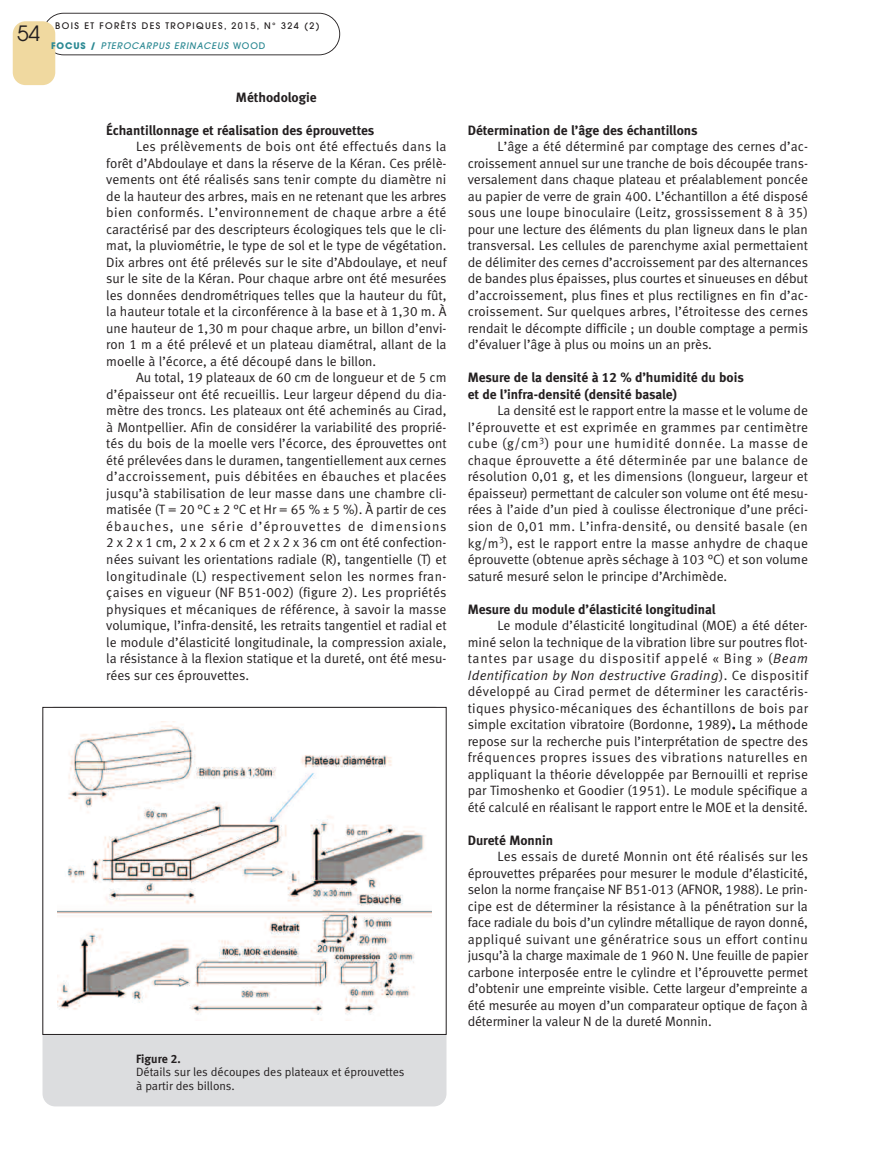
<style>
.page{position:relative;width:893px;height:1149px;background:#fff}
.page>*{position:absolute;margin:0;border:0;box-sizing:border-box;transform-origin:0 0}
.t1{font:21px "Avant Garde";color:#231f20}
.t2{font:13.5px/16.5px "Meta Normal LF";letter-spacing:-.005em;color:#231f20;text-align:justify}
.t3{font:13.5px/16.5px "Meta Bold LF";color:#231f20}
.t4{font:12px/13.5px "Meta Normal LF";color:#231f20}
.t5{font:12px "Meta Bold LF";color:#231f20}
.t6{font:500 9px/19.6px "Avant Garde";letter-spacing:.15em;color:#231f20}
.s1{font-weight:700;color:#2c8993}
.s2{font-style:italic;color:#2c8993}
.s3{color:#2c8993}
.s4{font-style:italic}
</style>
<div class="page">
<svg style="left:46px;top:13px;width:294px;height:42px"></svg>
<div style="left:13px;top:21px;width:42px;height:64px;background:#f0d9a0;border-radius:13px"></div>
<div style="left:43px;top:706px;width:403px;height:400px;background:#dcdddf;border-radius:13px"></div>
<div style="left:43px;top:707px;width:403px;height:327px;background:#fff"></div>
<img style="left:57px;top:721px;width:375px;height:299px">
<h1 class="t1" style="left:17px;top:26px;width:25px">54</h1>
<p class="t6" style="left:51px;top:17px;width:270px;text-indent:4px">BOIS ET FORÊTS DES TROPIQUES, 2015, N° 324 (2)<br><span class="s1">FOCUS /</span> <span class="s2">PTEROCARPUS ERINACEUS</span> <span class="s3">WOOD</span></p>
<p class="t3" style="left:236px;top:90px;width:82px">Méthodologie</p>
<p class="t3" style="left:106px;top:123px;width:269px">Échantillonnage et réalisation des éprouvettes</p>
<p class="t2" style="left:106px;top:139px;width:342px;text-indent:30px">Les prélèvements de bois ont été effectués dans la forêt d’Abdoulaye et dans la réserve de la Kéran. Ces prélè&shy;vements ont été réalisés sans tenir compte du diamètre ni de la hauteur des arbres, mais en ne retenant que les arbres bien conformés. L’environnement de chaque arbre a été caractérisé par des descripteurs écologiques tels que le cli&shy;mat, la pluviométrie, le type de sol et le type de végétation.<br>Dix arbres ont été prélevés sur le site d’Abdoulaye, et neuf sur le site de la Kéran. Pour chaque arbre ont été mesurées les données dendrométriques telles que la hauteur du fût, la hauteur totale et la circonférence à la base et à 1,30 m. À une hauteur de 1,30 m pour chaque arbre, un billon d’envi&shy;ron 1 m a été prélevé et un plateau diamétral, allant de la moelle à l’écorce, a été découpé dans le billon.</p>
<p class="t2" style="left:106px;top:370px;width:342px;text-indent:30px">Au total, 19 plateaux de 60 cm de longueur et de 5 cm d’épaisseur ont été recueillis. Leur largeur dépend du dia&shy;mètre des troncs. Les plateaux ont été acheminés au Cirad, à Montpellier. Afin de considérer la variabilité des proprié&shy;tés du bois de la moelle vers l’écorce, des éprouvettes ont été prélevées dans le duramen, tangentiellement aux cernes d’accroissement, puis débitées en ébauches et placées jusqu’à stabilisation de leur masse dans une chambre cli&shy;matisée (T = 20 °C ± 2 °C et Hr = 65 % ± 5 %). À partir de ces ébauches, une série d’éprouvettes de dimensions 2x2x1cm,2x2x6cmet2x2x36cmontétéconfection&shy;nées suivant les orientations radiale (R), tangentielle (T) et longitudinale (L) respectivement selon les normes fran&shy;çaises en vigueur (NF B51-002) (figure 2). Les propriétés physiques et mécaniques de référence, à savoir la masse volumique, l’infra-densité, les retraits tangentiel et radial et le module d’élasticité longitudinale, la compression axiale, la résistance à la flexion statique et la dureté, ont été mesu&shy;rées sur ces éprouvettes.</p>
<p class="t5" style="left:136px;top:1054px;width:46px">Figure 2.</p>
<p class="t4" style="left:136px;top:1066px;width:270px">Détails sur les découpes des plateaux et éprouvettes à partir des billons.</p>
<p class="t3" style="left:468px;top:123px;width:231px">Détermination de l’âge des échantillons</p>
<p class="t2" style="left:468px;top:139px;width:342px;text-indent:30px">L’âge a été déterminé par comptage des cernes d’ac&shy;croissement annuel sur une tranche de bois découpée trans&shy;versalement dans chaque plateau et préalablement poncée au papier de verre de grain 400. L’échantillon a été disposé sous une loupe binoculaire (Leitz, grossissement 8 à 35) pour une lecture des éléments du plan ligneux dans le plan transversal. Les cellules de parenchyme axial permettaient de délimiter des cernes d’accroissement par des alternances de bandes plus épaisses, plus courtes et sinueuses en début d’accroissement, plus fines et plus rectilignes en fin d’ac&shy;croissement. Sur quelques arbres, l’étroitesse des cernes rendait le décompte difficile ; un double comptage a permis d’évaluer l’âge à plus ou moins un an près.</p>
<p class="t3" style="left:468px;top:370px;width:278px">Mesure de la densité à 12 % d’humidité du bois et de l’infra-densité (densité basale)</p>
<p class="t2" style="left:468px;top:403px;width:342px;text-indent:30px">La densité est le rapport entre la masse et le volume de l’éprouvette et est exprimée en grammes par centimètre cube (g/cm<sup>3</sup>) pour une humidité donnée. La masse de chaque éprouvette a été déterminée par une balance de résolution 0,01 g, et les dimensions (longueur, largeur et épaisseur) permettant de calculer son volume ont été mesu&shy;rées à l’aide d’un pied à coulisse électronique d’une préci&shy;sion de 0,01 mm. L’infra-densité, ou densité basale (en kg/m<sup>3</sup>), est le rapport entre la masse anhydre de chaque éprouvette (obtenue après séchage à 103 °C) et son volume saturé mesuré selon le principe d’Archimède.</p>
<p class="t3" style="left:468px;top:601px;width:249px">Mesure du module d’élasticité longitudinal</p>
<p class="t2" style="left:468px;top:618px;width:342px;text-indent:30px">Le module d’élasticité longitudinal (MOE) a été déter&shy;miné selon la technique de la vibration libre sur poutres flot&shy;tantes par usage du dispositif appelé « Bing » (<span class="s4">Beam Identification by Non destructive Grading</span>). Ce dispositif développé au Cirad permet de déterminer les caractéris&shy;tiques physico-mécaniques des échantillons de bois par simple excitation vibratoire (Bordonne, 1989). La méthode repose sur la recherche puis l’interprétation de spectre des fréquences propres issues des vibrations naturelles en appliquant la théorie développée par Bernouilli et reprise par Timoshenko et Goodier (1951). Le module spécifique a été calculé en réalisant le rapport entre le MOE et la densité.</p>
<p class="t3" style="left:468px;top:832px;width:87px">Dureté Monnin</p>
<p class="t2" style="left:468px;top:849px;width:342px;text-indent:30px">Les essais de dureté Monnin ont été réalisés sur les éprouvettes préparées pour mesurer le module d’élasticité, selon la norme française NF B51-013 (AFNOR, 1988). Le prin&shy;cipe est de déterminer la résistance à la pénétration sur la face radiale du bois d’un cylindre métallique de rayon donné, appliqué suivant une génératrice sous un effort continu jusqu’à la charge maximale de 1 960 N. Une feuille de papier carbone interposée entre le cylindre et l’éprouvette permet d’obtenir une empreinte visible. Cette largeur d’empreinte a été mesurée au moyen d’un comparateur optique de façon à déterminer la valeur N de la dureté Monnin.</p>
</div>
